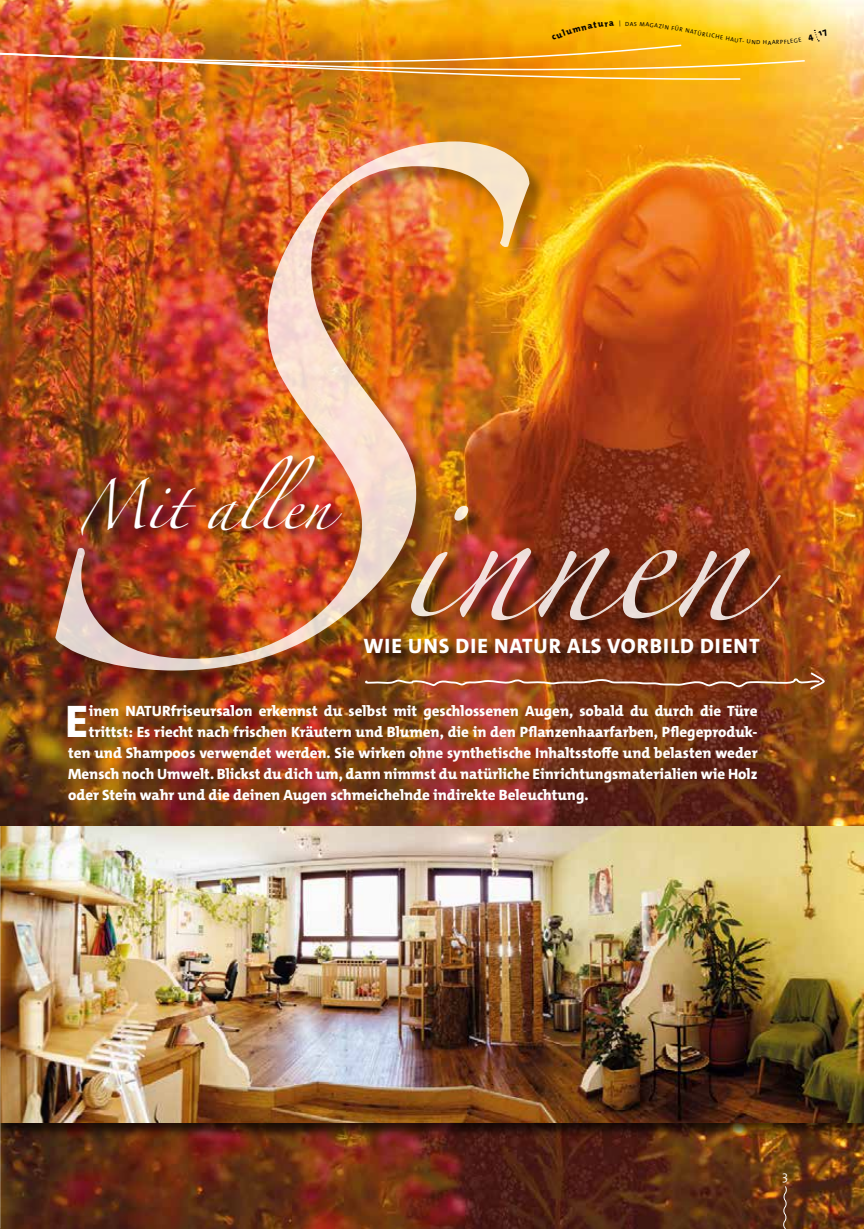
<style>
.page{position:relative;width:864px;height:1229px;background:#fff}
.page>*{position:absolute;margin:0;border:0;box-sizing:border-box;transform-origin:0 0}
.t1{font:120.3px "Zapfino";color:#fff}
.t2{font:800 46.05px "The Mix C4 s";color:#fff}
.t3{font:43.35px "Zapfino";color:#fff;scale:.8 1}
.t4{font:800 21px "The Mix C4 s";letter-spacing:.045em;color:#fff}
.t5{font:800 15px "The Mix C4 s";color:#fff}
.t6{font:300 12.75px "The Mix";color:#fff}
.t7{font:6px "The Mix";color:#000}
</style>
<div class="page">
<img style="left:0;top:1139px;width:863px;height:90px">
<div style="left:0;top:825px;width:863px;height:314px;background:#000;opacity:.7"></div>
<img style="left:0;top:0;width:863px;height:1123px">
<svg style="left:781px;top:1185px;width:6px;height:44px"></svg>
<div style="left:411px;top:506px;width:385px;height:130px;background:#000;opacity:.8"></div>
<div style="left:58px;top:144px;width:489px;height:545px;background:#000;opacity:.4"></div>
<img style="left:55px;top:141px;width:474px;height:529px">
<div style="left:365px;top:639px;width:410px;height:31px;background:#000;opacity:.75"></div>
<img style="left:363px;top:671px;width:463px;height:21px">
<img style="left:0;top:20px;width:827px;height:60px">
<p class="t7" style="left:625px;top:18px;width:6px">D</p>
<p class="t7" style="left:680px;top:24px;width:42px;rotate:11deg">R NATÜRLICH</p>
<p class="t7" style="left:767px;top:37px;width:5px">A</p>
<h3 class="t3" style="left:80px;top:488px;width:314px">Mit allen</h3>
<h1 class="t1" style="left:397px;top:504px;width:353px">innen</h1>
<h3 class="t4" style="left:363px;top:633px;width:397px">WIE UNS DIE NATUR ALS VORBILD DIENT</h3>
<h2 class="t2" style="left:65px;top:691px;width:25px">E</h2>
<p class="t5" style="left:89px;top:701px;width:670px">inen NATURfriseursalon erkennst du selbst mit geschlossenen Augen, sobald du durch die Türe</p>
<p class="t5" style="left:89px;top:722px;width:670px">trittst: Es riecht nach frischen Kräutern und Blumen, die in den Pflanzenhaarfarben, Pflegeproduk-</p>
<p class="t5" style="left:68px;top:743px;width:690px">ten und Shampoos verwendet werden. Sie wirken ohne synthetische Inhaltsstoffe und belasten weder</p>
<p class="t5" style="left:68px;top:764px;width:690px">Mensch noch Umwelt. Blickst du dich um, dann nimmst du natürliche Einrichtungsmaterialien wie Holz</p>
<p class="t5" style="left:68px;top:785px;width:521px">oder Stein wahr und die deinen Augen schmeichelnde indirekte Beleuchtung.</p>
<p class="t6" style="left:782px;top:1165px;width:7px">3</p>
</div>
